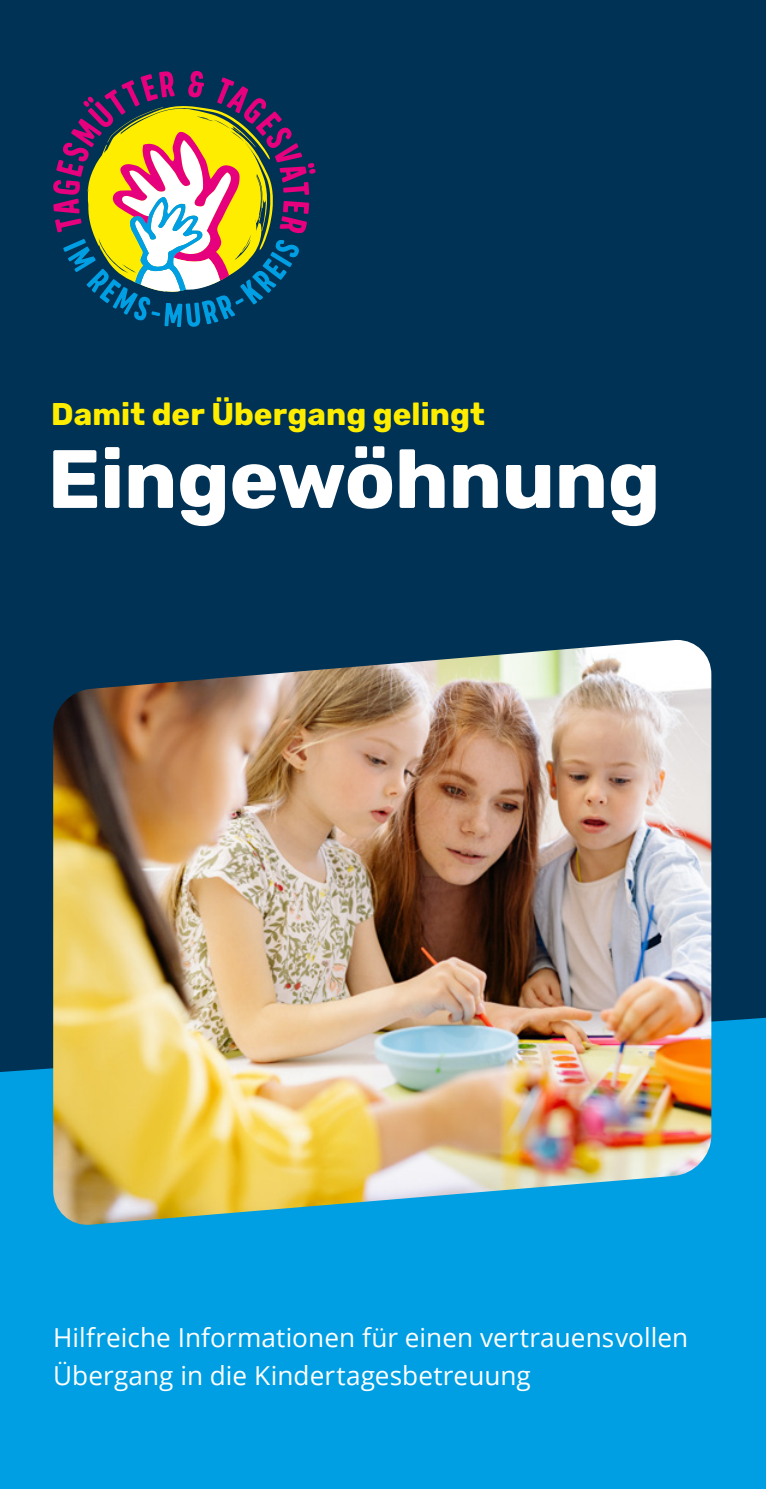
<style>
.page{position:relative;width:766px;height:1489px;background:#fff}
.page>*{position:absolute;margin:0;border:0;box-sizing:border-box;transform-origin:0 0}
.t1{font:700 82.5px "Rubik";letter-spacing:-.005em;color:#fff}
.t2{font:700 31.25px "Rubik";color:#ffed00}
.t3{font:26.25px/38.2px "Open Sans";letter-spacing:.005em;color:#fff}
</style>
<div class="page">
<div style="left:0;top:0;width:765px;height:1488px;background:#003255"></div>
<div style="left:0;top:1017px;width:765px;height:471px;background:#009fe3"></div>
<img style="left:53px;top:640px;width:658px;height:586px">
<svg style="left:53px;top:70px;width:263px;height:257px"></svg>
<p class="t2" style="left:51px;top:395px;width:435px">Damit der Übergang gelingt</p>
<h1 class="t1" style="left:48px;top:431px;width:614px">Eingewöhnung</h1>
<p class="t3" style="left:53px;top:1317px;width:636px">Hilfreiche Informationen für einen vertrauensvollen<br>Übergang in die Kindertagesbetreuung</p>
</div>
